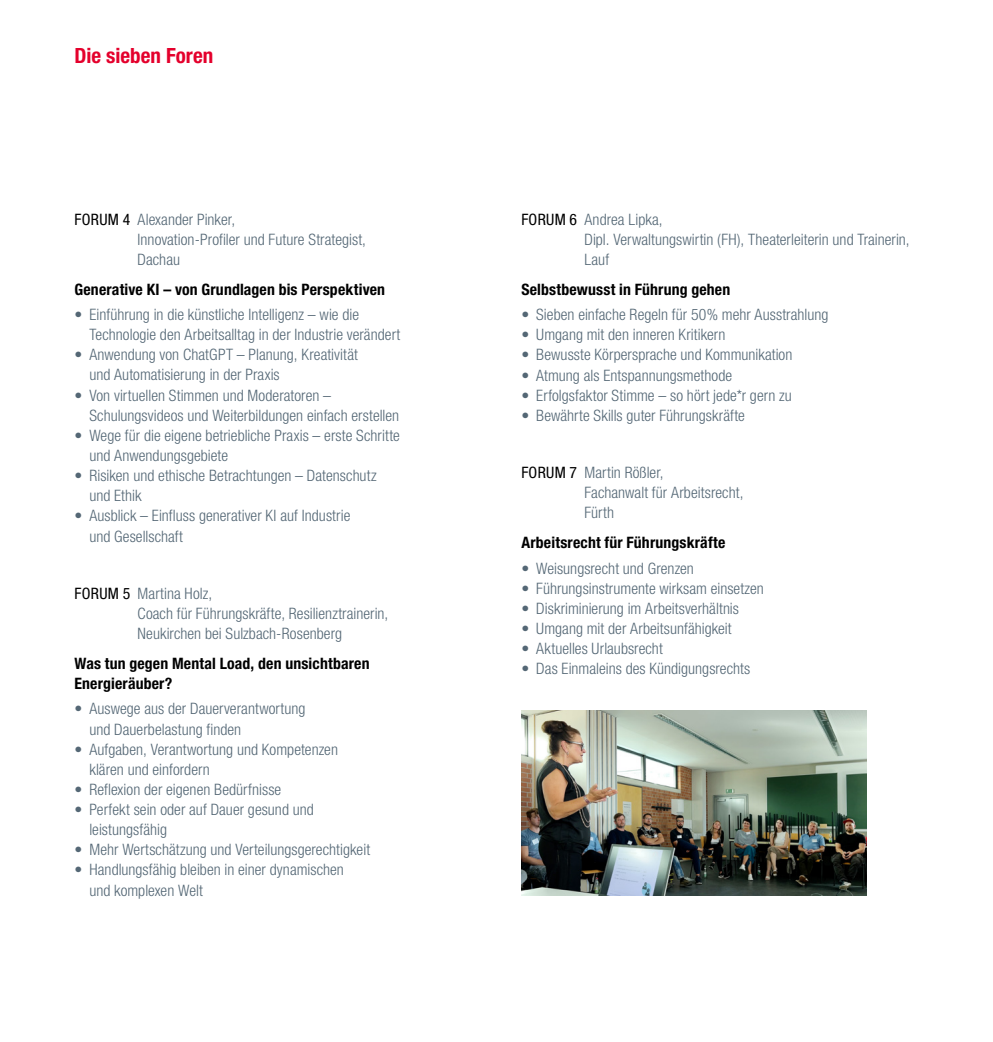
<style>
.page{position:relative;width:993px;height:1042px;background:#fff}
.page>*{position:absolute;margin:0;border:0;box-sizing:border-box;transform-origin:0 0}
.t1{font:700 condensed 21px "Helvetica Neue LT Pro";color:#e4002c}
.t2{font:300 condensed 15.75px/20.1px "Helvetica Neue LT Pro";letter-spacing:.005em;color:#546775}
.t3{font:700 condensed 15.75px/20.1px "Helvetica Neue LT Pro";letter-spacing:.01em;color:#000}
.s1{font-weight:400;color:#000}
</style>
<div class="page">
<img style="left:521px;top:711px;width:345px;height:184px">
<h1 class="t1" style="left:74px;top:43px;width:140px">Die sieben Foren</h1>
<p class="t2" style="left:137px;top:209px;width:230px;text-indent:-63px"><span class="s1">FORUM 4</span> Alexander Pinker,<br>Innovation-Profiler und Future Strategist,<br>Dachau</p>
<p class="t3" style="left:74px;top:279px;width:312px">Generative KI – von Grundlagen bis Perspektiven</p>
<p class="t2" style="left:89px;top:304px;width:312px;text-indent:-15px">• Einführung in die künstliche Intelligenz – wie die<br>Technologie den Arbeitsalltag in der Industrie verändert</p>
<p class="t2" style="left:89px;top:345px;width:270px;text-indent:-15px">• Anwendung von ChatGPT – Planung, Kreativität und Automatisierung in der Praxis</p>
<p class="t2" style="left:89px;top:385px;width:311px;text-indent:-15px">• Von virtuellen Stimmen und Moderatoren –<br>Schulungsvideos und Weiterbildungen einfach erstellen</p>
<p class="t2" style="left:89px;top:425px;width:312px;text-indent:-15px">• Wege für die eigene betriebliche Praxis – erste Schritte und Anwendungsgebiete</p>
<p class="t2" style="left:89px;top:465px;width:288px;text-indent:-15px">• Risiken und ethische Betrachtungen – Datenschutz und Ethik</p>
<p class="t2" style="left:89px;top:506px;width:262px;text-indent:-15px">• Ausblick – Einfluss generativer KI auf Industrie und Gesellschaft</p>
<p class="t2" style="left:137px;top:583px;width:252px;text-indent:-63px"><span class="s1">FORUM 5</span> Martina Holz,<br>Coach für Führungskräfte, Resilienztrainerin,<br>Neukirchen bei Sulzbach-Rosenberg</p>
<p class="t3" style="left:74px;top:653px;width:296px">Was tun gegen Mental Load, den unsichtbaren<br>Energieräuber?</p>
<p class="t2" style="left:89px;top:699px;width:217px;text-indent:-15px">• Auswege aus der Dauerverantwortung und Dauerbelastung finden</p>
<p class="t2" style="left:89px;top:739px;width:250px;text-indent:-15px">• Aufgaben, Verantwortung und Kompetenzen klären und einfordern</p>
<p class="t2" style="left:74px;top:779px;width:208px">• Reflexion der eigenen Bedürfnisse</p>
<p class="t2" style="left:89px;top:799px;width:226px;text-indent:-15px">• Perfekt sein oder auf Dauer gesund und leistungsfähig</p>
<p class="t2" style="left:74px;top:839px;width:297px">• Mehr Wertschätzung und Verteilungsgerechtigkeit</p>
<p class="t2" style="left:89px;top:860px;width:256px;text-indent:-15px">• Handlungsfähig bleiben in einer dynamischen und komplexen Welt</p>
<p class="t2" style="left:584px;top:209px;width:327px;text-indent:-63px"><span class="s1">FORUM 6</span> Andrea Lipka,<br>Dipl. Verwaltungswirtin (FH), Theaterleiterin und Trainerin,<br>Lauf</p>
<p class="t3" style="left:521px;top:279px;width:210px">Selbstbewusst in Führung gehen</p>
<p class="t2" style="left:521px;top:304px;width:308px">• Sieben einfache Regeln für 50% mehr Ausstrahlung</p>
<p class="t2" style="left:521px;top:325px;width:205px">• Umgang mit den inneren Kritikern</p>
<p class="t2" style="left:521px;top:345px;width:272px">• Bewusste Körpersprache und Kommunikation</p>
<p class="t2" style="left:521px;top:365px;width:212px">• Atmung als Entspannungsmethode</p>
<p class="t2" style="left:521px;top:385px;width:272px">• Erfolgsfaktor Stimme – so hört jede*r gern zu</p>
<p class="t2" style="left:521px;top:405px;width:225px">• Bewährte Skills guter Führungskräfte</p>
<p class="t2" style="left:584px;top:462px;width:160px;text-indent:-63px"><span class="s1">FORUM 7</span> Martin Rößler,<br>Fachanwalt für Arbeitsrecht,<br>Fürth</p>
<p class="t3" style="left:521px;top:533px;width:205px">Arbeitsrecht für Führungskräfte</p>
<p class="t2" style="left:521px;top:558px;width:174px">• Weisungsrecht und Grenzen</p>
<p class="t2" style="left:521px;top:578px;width:244px">• Führungsinstrumente wirksam einsetzen</p>
<p class="t2" style="left:521px;top:598px;width:219px">• Diskriminierung im Arbeitsverhältnis</p>
<p class="t2" style="left:521px;top:618px;width:212px">• Umgang mit der Arbeitsunfähigkeit</p>
<p class="t2" style="left:521px;top:638px;width:143px">• Aktuelles Urlaubsrecht</p>
<p class="t2" style="left:521px;top:658px;width:230px">• Das Einmaleins des Kündigungsrechts</p>
</div>
